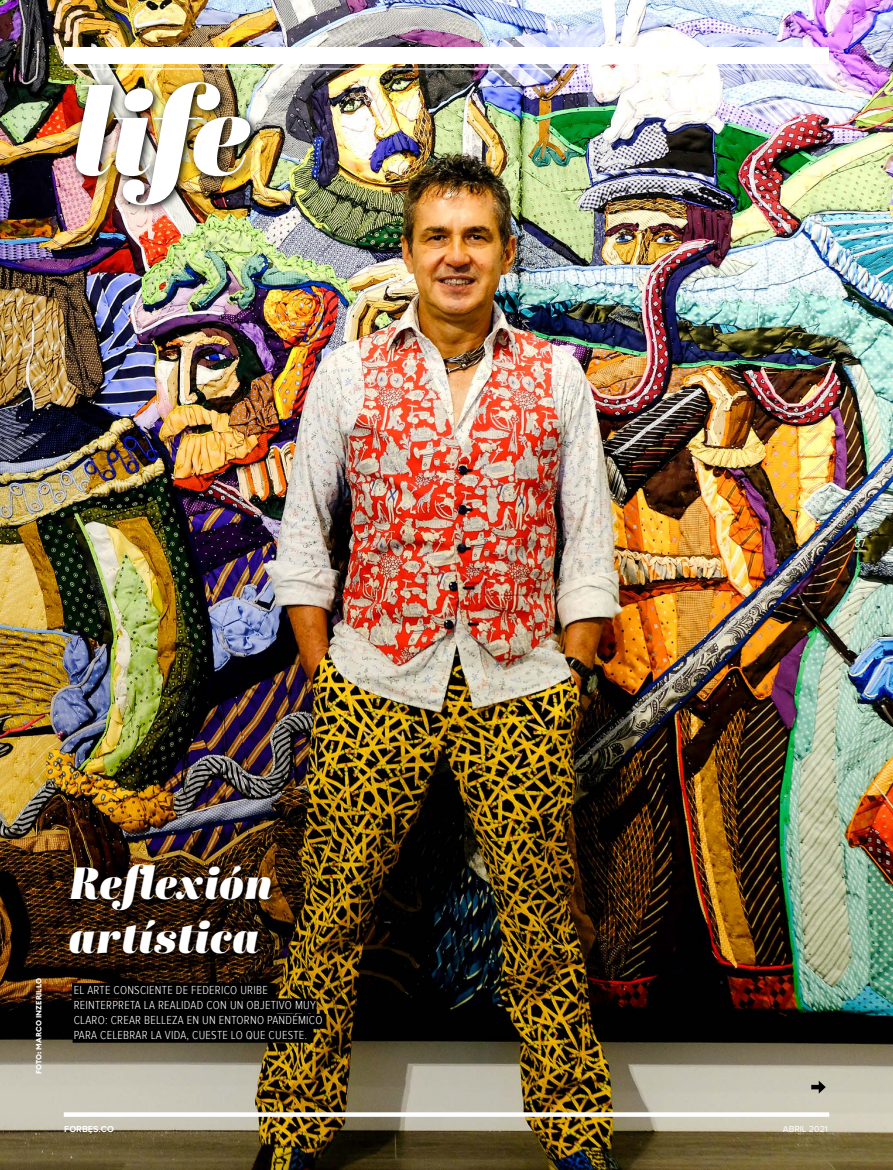
<style>
.page{position:relative;width:893px;height:1170px;background:#fff}
.page>*{position:absolute;margin:0;border:0;box-sizing:border-box;transform-origin:0 0}
.t1{font:italic 45px/54px "Abril Display Bl";letter-spacing:.025em;color:#fff}
.t2{font:300 12px/15px "Proxima Nova Cond";letter-spacing:.02em;color:#fff}
.t3{font:12px "Proxima Nova Cond";color:#fff}
.t4{font:700 9px "Proxima Nova";color:#fff}
.t5{font:9px "Proxima Nova";color:#fff}
.t6{font:700 7.5px "Euclid Circular B";letter-spacing:.02em;color:#fff}
</style>
<div class="page">
<img style="left:0;top:0;width:893px;height:1169px">
<div style="left:64px;top:47px;width:765px;height:17px;background:#fff"></div>
<svg style="left:64px;top:1112px;width:765px;height:4px"></svg>
<hr style="left:64px;top:69px;width:765px;height:1px;background:#fff">
<img style="left:70px;top:76px;width:190px;height:139px">
<img style="left:76px;top:82px;width:174px;height:123px">
<svg style="left:853px;top:550px;width:13px;height:1px"></svg>
<div style="left:811px;top:1084px;width:9px;height:5px;background:#000"></div>
<svg style="left:819px;top:1080px;width:7px;height:13px"></svg>
<div style="left:67px;top:862px;width:212px;height:98px;background:#000;opacity:.75"></div>
<div style="left:72px;top:982px;width:204px;height:15px;background:#000"></div>
<div style="left:72px;top:998px;width:244px;height:15px;background:#000"></div>
<div style="left:73px;top:1013px;width:253px;height:15px;background:#000"></div>
<div style="left:73px;top:1027px;width:240px;height:15px;background:#000"></div>
<p class="t6" style="left:34px;top:1074px;width:97px;rotate:-90deg">FOTO: MARCO INZERILLO</p>
<h1 class="t1" style="left:69px;top:856px;width:205px">Reflexión artística</h1>
<p class="t2" style="left:74px;top:982px;width:250px">EL ARTE CONSCIENTE DE FEDERICO URIBE REINTERPRETA LA REALIDAD CON UN OBJETIVO MUY CLARO: CREAR BELLEZA EN UN ENTORNO PANDÉMICO PARA CELEBRAR LA VIDA, CUESTE LO QUE CUESTE.</p>
<p class="t4" style="left:64px;top:1123px;width:51px">FORBES.CO</p>
<p class="t3" style="left:854px;top:536px;width:12px">87</p>
<p class="t5" style="left:783px;top:1123px;width:47px">ABRIL 2021</p>
</div>
